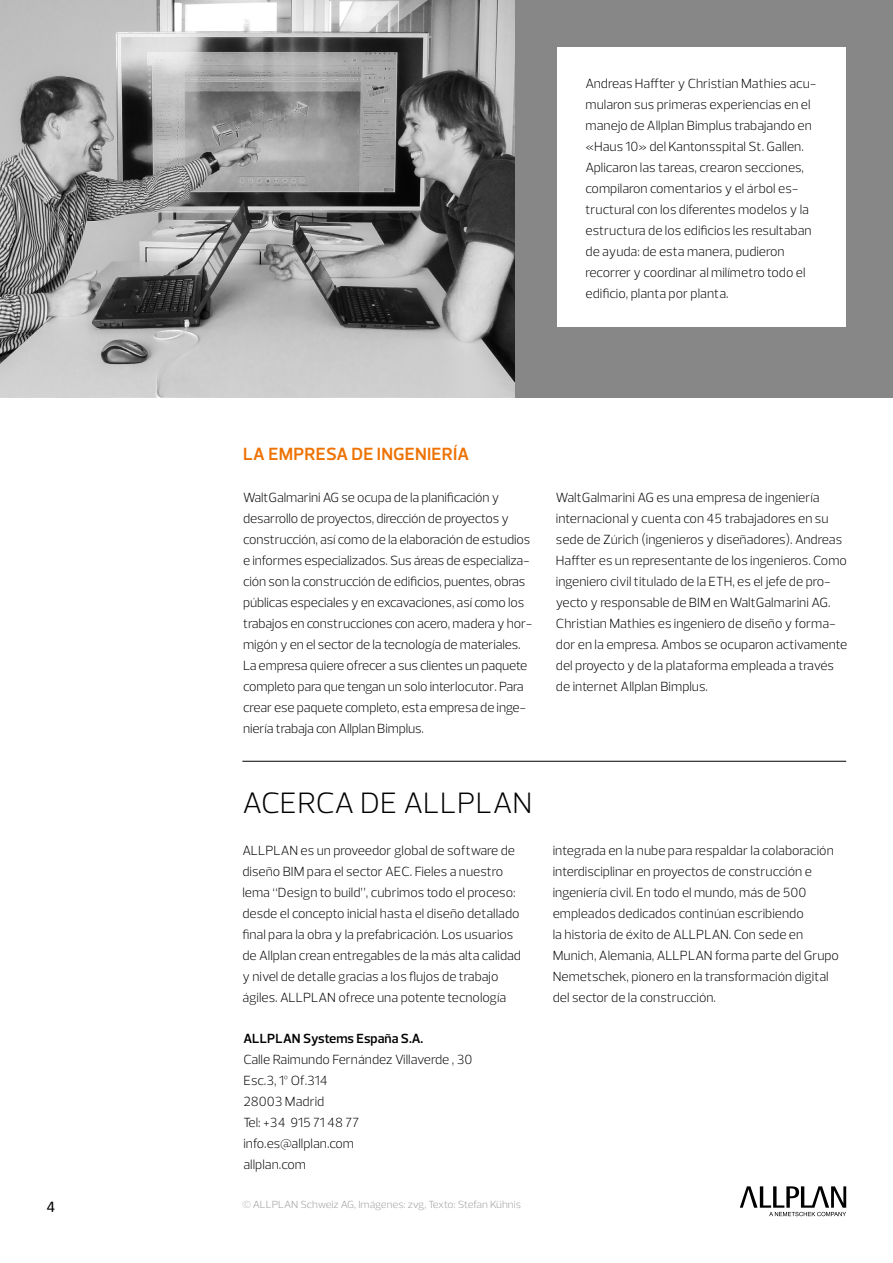
<style>
.page{position:relative;width:893px;height:1263px;background:#fff}
.page>*{position:absolute;margin:0;border:0;box-sizing:border-box;transform-origin:0 0}
.t1{font:300 30px "Prelo";letter-spacing:.015em;color:#000}
.t2{font:600 18px "Prelo";letter-spacing:.015em;color:#ee7203}
.t3{font:16.5px "Calibri";color:#000}
.t4{font:300 13.5px/21px "Prelo";color:#000}
.t5{font:600 13.5px "Prelo";color:#000}
.t6{font:300 10.5px "Prelo";color:#9d9d9c;scale:1.05 1}
</style>
<div class="page">
<div style="left:0;top:0;width:893px;height:397px;background:#878787"></div>
<div style="left:557px;top:48px;width:288px;height:279px;background:#fff"></div>
<img style="left:0;top:0;width:514px;height:397px">
<svg style="left:740px;top:1186px;width:106px;height:30px"></svg>
<hr style="left:242px;top:761px;width:604px;height:1px;background:#000">
<p class="t3" style="left:47px;top:1197px;width:10px">4</p>
<p class="t4" style="left:585px;top:73px;width:233px">Andreas Haffter y Christian Mathies acu&shy;mularon sus primeras experiencias en el manejo de Allplan Bimplus trabajando en «Haus 10» del Kantonsspital St. Gallen.<br>Aplicaron las tareas, crearon secciones, compilaron comentarios y el árbol es&shy;tructural con los diferentes modelos y la estructura de los edificios les resultaban de ayuda: de esta manera, pudieron recorrer y coordinar al milímetro todo el edificio, planta por planta.</p>
<h2 class="t2" style="left:243px;top:443px;width:73px">LA EMPRESA</h2>
<h2 class="t2" style="left:352px;top:443px;width:116px">DE INGENIERÍA</h2>
<p class="t4" style="left:243px;top:487px;width:291px">WaltGalmarini AG se ocupa de la planificación y desarrollo de proyectos, dirección de proyectos y construcción, así como de la elaboración de estudios e informes especializados. Sus áreas de especializa&shy;ción son la construcción de edificios, puentes, obras públicas especiales y en excavaciones, así como los trabajos en construcciones con acero, madera y hor&shy;migón y en el sector de la tecnología de materiales.<br>La empresa quiere ofrecer a sus clientes un paquete completo para que tengan un solo interlocutor. Para crear ese paquete completo, esta empresa de inge&shy;niería trabaja con Allplan Bimplus.</p>
<p class="t4" style="left:556px;top:487px;width:293px">WaltGalmarini AG es una empresa de ingeniería internacional y cuenta con 45 trabajadores en su sede de Zúrich (ingenieros y diseñadores). Andreas Haffter es un representante de los ingenieros. Como ingeniero civil titulado de la ETH, es el jefe de pro&shy;yecto y responsable de BIM en WaltGalmarini AG.<br>Christian Mathies es ingeniero de diseño y forma&shy;dor en la empresa. Ambos se ocuparon activamente del proyecto y de la plataforma empleada a través de internet Allplan Bimplus.</p>
<h1 class="t1" style="left:243px;top:784px;width:38px">Acerca</h1>
<h1 class="t1" style="left:360px;top:784px;width:174px">de ALLPLAN</h1>
<p class="t4" style="left:242px;top:840px;width:280px">ALLPLAN es un proveedor global de software de diseño BIM para el sector AEC. Fieles a nuestro lema “Design to build”, cubrimos todo el proceso: desde el concepto inicial hasta el diseño detallado final para la obra y la prefabricación. Los usuarios de Allplan crean entregables de la más alta calidad y nivel de detalle gracias a los flujos de trabajo ágiles. ALLPLAN ofrece una potente tecnología</p>
<p class="t4" style="left:553px;top:840px;width:288px">integrada en la nube para respaldar la colaboración interdisciplinar en proyectos de construcción e ingeniería civil. En todo el mundo, más de 500 empleados dedicados continúan escribiendo<br>la historia de éxito de ALLPLAN. Con sede en Munich, Alemania, ALLPLAN forma parte del Grupo Nemetschek, pionero en la transformación digital del sector de la construcción.</p>
<p class="t5" style="left:244px;top:1030px;width:18px">ALLPL</p>
<p class="t5" style="left:283px;top:1030px;width:142px">AN SYSTEMS ESPAÑA S.A.</p>
<p class="t4" style="left:243px;top:1049px;width:230px">Calle Raimundo Fernández Villaverde , 30<br>Esc.3, 1º Of.314<br>28003 Madrid<br>Tel: +34 915 71 48 77 info.es@allplan.com<br>allplan.com</p>
<p class="t6" style="left:242px;top:1198px;width:267px">© ALLPLAN Schweiz AG, Imágenes: zvg, Texto: Stefan Kühnis</p>
</div>
